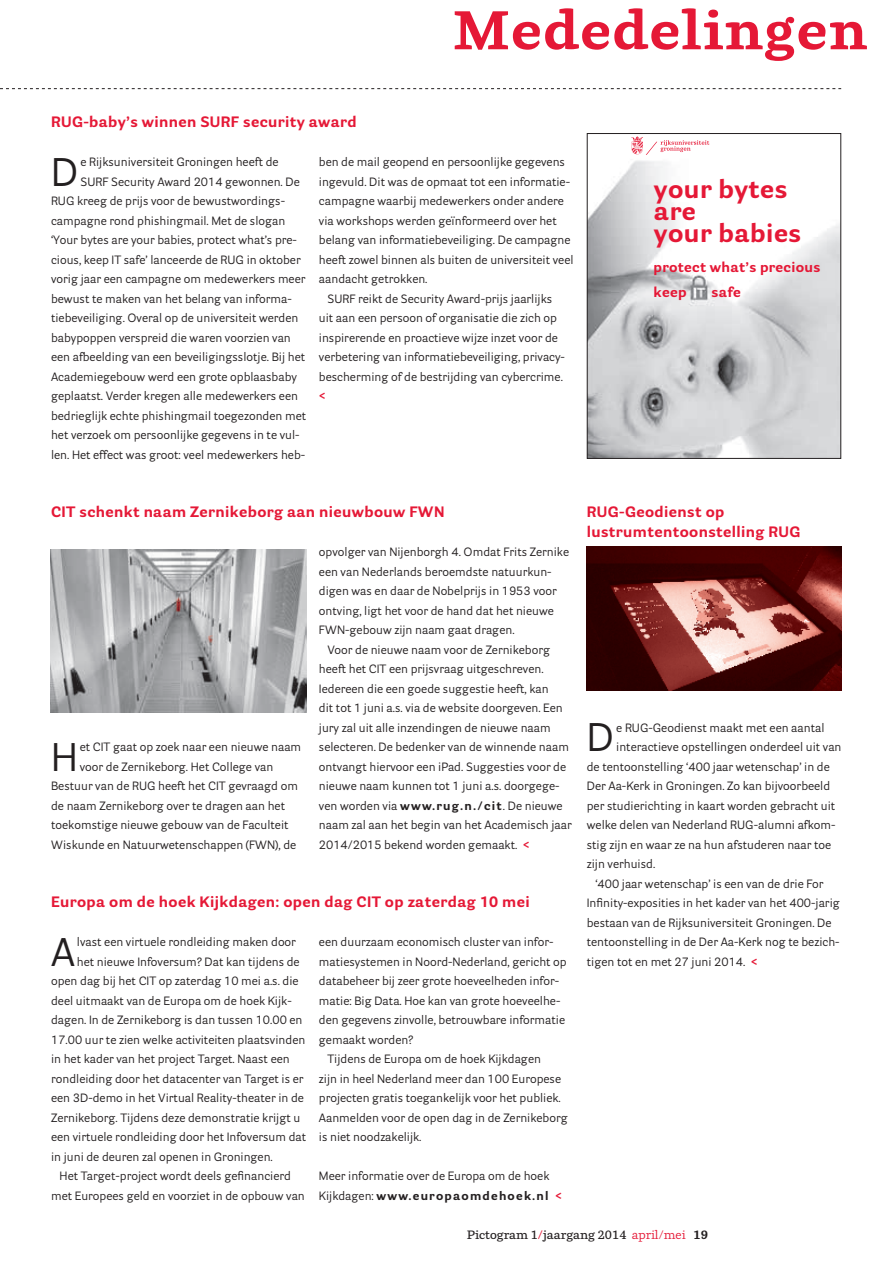
<style>
.page{position:relative;width:893px;height:1263px;background:#fff}
.page>*{position:absolute;margin:0;border:0;box-sizing:border-box;transform-origin:0 0}
.t1{font:700 54px "Parry";letter-spacing:.025em;color:#e51836}
.t2{font:39.75px "Parry Grotesque";color:#231f20}
.t3{font:700 25.35px/21.9px "Parry Grotesque";letter-spacing:.02em;color:#e51836}
.t4{font:700 15px/19.5px "Parry Grotesque";letter-spacing:.025em;color:#e51836}
.t5{font:700 13.95px/25px "Parry Grotesque";letter-spacing:.02em;color:#e51836}
.t6{font:12px/19.5px "Parry Grotesque";color:#231f20}
.t7{font:600 12px "Parry";color:#231f20}
.t8{font:700 12px "Parry Grotesque";color:#e51836}
.s1{font-weight:700}
.s2{font-weight:700;color:#e51836}
.s3{color:#e51836}
.s4{font-weight:400;color:#e51836}
</style>
<div class="page">
<svg style="left:0;top:88px;width:841px;height:1px"></svg>
<img style="left:587px;top:547px;width:255px;height:143px">
<img style="left:51px;top:549px;width:255px;height:163px">
<img style="left:589px;top:136px;width:250px;height:321px">
<div style="left:587px;top:133px;width:254px;height:326px;border:1px solid #231f20"></div>
<svg style="left:632px;top:137px;width:77px;height:18px"></svg>
<p class="t4" style="left:51px;top:112px;width:307px">RUG-baby’s winnen SURF security award</p>
<h1 class="t1" style="left:453px;top:-4px;width:416px">Mededelingen</h1>
<h2 class="t2" style="left:51px;top:147px;width:29px">D</h2>
<p class="t6" style="left:80px;top:152px;width:200px">e Rijksuniversiteit Groningen heeft de</p>
<p class="t6" style="left:80px;top:172px;width:221px">SURF Security Award 2014 gewonnen. De</p>
<p class="t6" style="left:51px;top:191px;width:236px">RUG kreeg de prijs voor de bewustwordings-</p>
<p class="t6" style="left:51px;top:211px;width:236px">campagne rond phishingmail. Met de slogan</p>
<p class="t6" style="left:51px;top:230px;width:247px">‘Your bytes are your babies, protect what’s pre-</p>
<p class="t6" style="left:51px;top:250px;width:251px">cious, keep IT safe’ lanceerde de RUG in oktober</p>
<p class="t6" style="left:51px;top:269px;width:256px">vorig jaar een campagne om medewerkers meer</p>
<p class="t6" style="left:51px;top:289px;width:242px">bewust te maken van het belang van informa-</p>
<p class="t6" style="left:51px;top:308px;width:249px">tiebeveiliging. Overal op de universiteit werden</p>
<p class="t6" style="left:51px;top:328px;width:241px">babypoppen verspreid die waren voorzien van</p>
<p class="t6" style="left:51px;top:347px;width:256px">een afbeelding van een beveiligingsslotje. Bij het</p>
<p class="t6" style="left:51px;top:367px;width:247px">Academiegebouw werd een grote opblaasbaby</p>
<p class="t6" style="left:51px;top:386px;width:248px">geplaatst. Verder kregen alle medewerkers een</p>
<p class="t6" style="left:51px;top:406px;width:257px">bedrieglijk echte phishingmail toegezonden met</p>
<p class="t6" style="left:51px;top:425px;width:250px">het verzoek om persoonlijke gegevens in te vul-</p>
<p class="t6" style="left:51px;top:445px;width:256px">len. Het effect was groot: veel medewerkers heb-</p>
<p class="t6" style="left:319px;top:152px;width:248px">ben de mail geopend en persoonlijke gegevens</p>
<p class="t6" style="left:319px;top:172px;width:253px">ingevuld. Dit was de opmaat tot een informatie-</p>
<p class="t6" style="left:319px;top:191px;width:247px">campagne waarbij medewerkers onder andere</p>
<p class="t6" style="left:319px;top:211px;width:239px">via workshops werden geïnformeerd over het</p>
<p class="t6" style="left:319px;top:230px;width:253px">belang van informatiebeveiliging. De campagne</p>
<p class="t6" style="left:319px;top:250px;width:256px">heeft zowel binnen als buiten de universiteit veel</p>
<p class="t6" style="left:319px;top:269px;width:110px">aandacht getrokken.</p>
<p class="t6" style="left:327px;top:289px;width:226px">SURF reikt de Security Award-prijs jaarlijks</p>
<p class="t6" style="left:319px;top:308px;width:240px">uit aan een persoon of organisatie die zich op</p>
<p class="t6" style="left:319px;top:328px;width:241px">inspirerende en proactieve wijze inzet voor de</p>
<p class="t6" style="left:319px;top:347px;width:248px">verbetering van informatiebeveiliging, privacy-</p>
<p class="t6" style="left:319px;top:367px;width:246px">bescherming of de bestrijding van cybercrime.</p>
<p class="t8" style="left:319px;top:388px;width:9px">&lt;</p>
<h3 class="t3" style="left:654px;top:178px;width:149px">your bytes are<br>your babies</h3>
<p class="t5" style="left:653px;top:254px;width:168px">protect what’s precious keep</p>
<p class="t5" style="left:711px;top:279px;width:31px">safe</p>
<p class="t4" style="left:51px;top:502px;width:395px">CIT schenkt naam Zernikeborg aan nieuwbouw FWN</p>
<h2 class="t2" style="left:51px;top:732px;width:28px">H</h2>
<p class="t6" style="left:80px;top:737px;width:223px">et CIT gaat op zoek naar een nieuwe naam</p>
<p class="t6" style="left:80px;top:756px;width:195px">voor de Zernikeborg. Het College van</p>
<p class="t6" style="left:51px;top:776px;width:248px">Bestuur van de RUG heeft het CIT gevraagd om</p>
<p class="t6" style="left:51px;top:795px;width:235px">de naam Zernikeborg over te dragen aan het</p>
<p class="t6" style="left:51px;top:815px;width:239px">toekomstige nieuwe gebouw van de Faculteit</p>
<p class="t6" style="left:51px;top:834px;width:247px">Wiskunde en Natuurwetenschappen (FWN), de</p>
<p class="t6" style="left:319px;top:542px;width:252px">opvolger van Nijenborgh 4. Omdat Frits Zernike</p>
<p class="t6" style="left:319px;top:562px;width:234px">een van Nederlands beroemdste natuurkun-</p>
<p class="t6" style="left:319px;top:581px;width:239px">digen was en daar de Nobelprijs in 1953 voor</p>
<p class="t6" style="left:319px;top:601px;width:236px">ontving, ligt het voor de hand dat het nieuwe</p>
<p class="t6" style="left:319px;top:620px;width:197px">FWN-gebouw zijn naam gaat dragen.</p>
<p class="t6" style="left:327px;top:640px;width:224px">Voor de nieuwe naam voor de Zernikeborg</p>
<p class="t6" style="left:319px;top:659px;width:226px">heeft het CIT een prijsvraag uitgeschreven.</p>
<p class="t6" style="left:319px;top:679px;width:231px">Iedereen die een goede suggestie heeft, kan</p>
<p class="t6" style="left:319px;top:698px;width:245px">dit tot 1 juni a.s. via de website doorgeven. Een</p>
<p class="t6" style="left:319px;top:718px;width:233px">jury zal uit alle inzendingen de nieuwe naam</p>
<p class="t6" style="left:319px;top:737px;width:252px">selecteren. De bedenker van de winnende naam</p>
<p class="t6" style="left:319px;top:757px;width:249px">ontvangt hiervoor een iPad. Suggesties voor de</p>
<p class="t6" style="left:319px;top:776px;width:242px">nieuwe naam kunnen tot 1 juni a.s. doorgege-</p>
<p class="t6" style="left:319px;top:796px;width:245px">ven worden via <span class="s1">www.rug.n./cit</span>. De nieuwe</p>
<p class="t6" style="left:319px;top:815px;width:254px">naam zal aan het begin van het Academisch jaar</p>
<p class="t6" style="left:319px;top:835px;width:212px">2014/2015 bekend worden gemaakt. <span class="s2">&lt;</span></p>
<p class="t4" style="left:51px;top:892px;width:480px">Europa om de hoek Kijkdagen: open dag CIT op zaterdag 10 mei</p>
<h2 class="t2" style="left:51px;top:927px;width:25px">A</h2>
<p class="t6" style="left:77px;top:932px;width:221px">lvast een virtuele rondleiding maken door</p>
<p class="t6" style="left:77px;top:951px;width:224px">het nieuwe Infoversum? Dat kan tijdens de</p>
<p class="t6" style="left:51px;top:971px;width:249px">open dag bij het CIT op zaterdag 10 mei a.s. die</p>
<p class="t6" style="left:51px;top:990px;width:242px">deel uitmaakt van de Europa om de hoek Kijk-</p>
<p class="t6" style="left:51px;top:1010px;width:253px">dagen. In de Zernikeborg is dan tussen 10.00 en</p>
<p class="t6" style="left:51px;top:1029px;width:256px">17.00 uur te zien welke activiteiten plaatsvinden</p>
<p class="t6" style="left:51px;top:1049px;width:240px">in het kader van het project Target. Naast een</p>
<p class="t6" style="left:51px;top:1068px;width:254px">rondleiding door het datacenter van Target is er</p>
<p class="t6" style="left:51px;top:1088px;width:254px">een 3D-demo in het Virtual Reality-theater in de</p>
<p class="t6" style="left:51px;top:1107px;width:251px">Zernikeborg. Tijdens deze demonstratie krijgt u</p>
<p class="t6" style="left:51px;top:1127px;width:257px">een virtuele rondleiding door het Infoversum dat</p>
<p class="t6" style="left:51px;top:1146px;width:223px">in juni de deuren zal openen in Groningen.</p>
<p class="t6" style="left:60px;top:1166px;width:233px">Het Target-project wordt deels gefinancierd</p>
<p class="t6" style="left:51px;top:1185px;width:255px">met Europees geld en voorziet in de opbouw van</p>
<p class="t6" style="left:319px;top:932px;width:236px">een duurzaam economisch cluster van infor-</p>
<p class="t6" style="left:319px;top:952px;width:249px">matiesystemen in Noord-Nederland, gericht op</p>
<p class="t6" style="left:319px;top:971px;width:242px">databeheer bij zeer grote hoeveelheden infor-</p>
<p class="t6" style="left:319px;top:991px;width:243px">matie: Big Data. Hoe kan van grote hoeveelhe-</p>
<p class="t6" style="left:319px;top:1010px;width:248px">den gegevens zinvolle, betrouwbare informatie</p>
<p class="t6" style="left:319px;top:1030px;width:96px">gemaakt worden?</p>
<p class="t6" style="left:327px;top:1049px;width:215px">Tijdens de Europa om de hoek Kijkdagen</p>
<p class="t6" style="left:319px;top:1069px;width:244px">zijn in heel Nederland meer dan 100 Europese</p>
<p class="t6" style="left:319px;top:1088px;width:243px">projecten gratis toegankelijk voor het publiek.</p>
<p class="t6" style="left:319px;top:1108px;width:250px">Aanmelden voor de open dag in de Zernikeborg</p>
<p class="t6" style="left:319px;top:1127px;width:104px">is niet noodzakelijk.</p>
<p class="t6" style="left:319px;top:1166px;width:245px">Meer informatie over de Europa om de hoek<br>Kijkdagen: <span class="s1">www.europaomdehoek.nl</span> <span class="s2">&lt;</span></p>
<p class="t4" style="left:587px;top:502px;width:215px">RUG-Geodienst op lustrumtentoonstelling RUG</p>
<h2 class="t2" style="left:587px;top:713px;width:29px">D</h2>
<p class="t6" style="left:616px;top:717px;width:210px">e RUG-Geodienst maakt met een aantal</p>
<p class="t6" style="left:616px;top:737px;width:227px">interactieve opstellingen onderdeel uit van</p>
<p class="t6" style="left:587px;top:756px;width:245px">de tentoonstelling ‘400 jaar wetenschap’ in de</p>
<p class="t6" style="left:587px;top:776px;width:245px">Der Aa-Kerk in Groningen. Zo kan bijvoorbeeld</p>
<p class="t6" style="left:587px;top:795px;width:250px">per studierichting in kaart worden gebracht uit</p>
<p class="t6" style="left:587px;top:815px;width:250px">welke delen van Nederland RUG-alumni afkom-</p>
<p class="t6" style="left:587px;top:834px;width:246px">stig zijn en waar ze na hun afstuderen naar toe</p>
<p class="t6" style="left:587px;top:854px;width:70px">zijn verhuisd.</p>
<p class="t6" style="left:595px;top:873px;width:230px">‘400 jaar wetenschap’ is een van de drie For</p>
<p class="t6" style="left:587px;top:893px;width:254px">Infinity-exposities in het kader van het 400-jarig</p>
<p class="t6" style="left:587px;top:912px;width:246px">bestaan van de Rijksuniversiteit Groningen. De</p>
<p class="t6" style="left:587px;top:932px;width:254px">tentoonstelling in de Der Aa-Kerk nog te bezich-</p>
<p class="t6" style="left:587px;top:951px;width:173px">tigen tot en met 27 juni 2014. <span class="s2">&lt;</span></p>
<p class="t7" style="left:467px;top:1227px;width:243px">Pictogram 1<span class="s3">/</span>jaargang 2014 <span class="s4">april/mei</span> <span class="s1">19</span></p>
</div>
